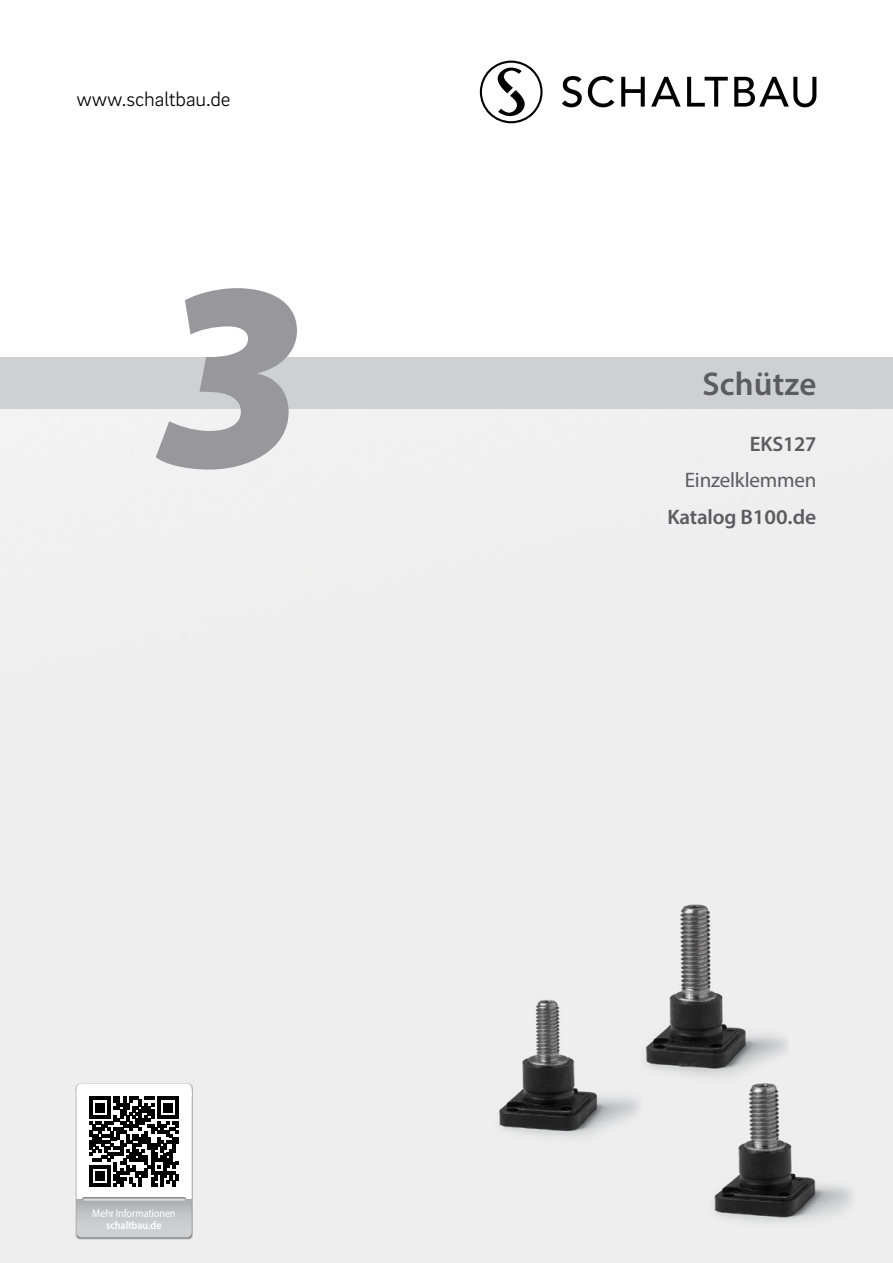
<style>
.page{position:relative;width:893px;height:1263px;background:#fff}
.page>*{position:absolute;margin:0;border:0;box-sizing:border-box;transform-origin:0 0}
.t1{font:italic 900 270px "Myriad Pro";color:#98989c}
.t2{font:600 33px "Myriad Pro";letter-spacing:.005em;color:#5c5b60}
.t3{font:600 21px "Myriad Pro";letter-spacing:-.01em;color:#5c5b60}
.t4{font:300 21px "Brix Sans";letter-spacing:-.005em;color:#000}
.t5{font:21px "Myriad Pro";letter-spacing:-.01em;color:#5c5b60}
.t6{font:11.25px "Myriad Pro";letter-spacing:-.01em;color:#fff;scale:.9 1}
.t7{font:600 11.25px "Myriad Pro";letter-spacing:-.01em;color:#fff;scale:.9 1}
</style>
<div class="page">
<div style="left:0;top:408px;width:893px;height:855px;background:#eee"></div>
<div style="left:0;top:357px;width:893px;height:51px;background:#ced0d2"></div>
<svg style="left:480px;top:61px;width:63px;height:62px"></svg>
<svg style="left:562px;top:76px;width:20px;height:31px"></svg>
<svg style="left:588px;top:76px;width:26px;height:31px"></svg>
<svg style="left:621px;top:77px;width:24px;height:30px"></svg>
<svg style="left:651px;top:77px;width:30px;height:30px"></svg>
<svg style="left:687px;top:77px;width:41px;height:30px"></svg>
<svg style="left:734px;top:77px;width:82px;height:30px"></svg>
<div style="left:75px;top:1083px;width:118px;height:157px;background:#000;opacity:.65"></div>
<div style="left:77px;top:1084px;width:115px;height:15px;background:#fff;border-radius:5px"></div>
<svg style="left:77px;top:1091px;width:115px;height:146px"></svg>
<p class="t4" style="left:77px;top:86px;width:156px">www.schaltbau.de</p>
<h1 class="t1" style="left:154px;top:196px;width:153px">3</h1>
<p class="t6" style="left:92px;top:1206px;width:94px">Mehr Informationen</p>
<p class="t7" style="left:106px;top:1218px;width:63px">schaltbau.de</p>
<h2 class="t2" style="left:702px;top:362px;width:116px">Schütze</h2>
<p class="t3" style="left:750px;top:430px;width:68px">EKS127</p>
<p class="t5" style="left:685px;top:467px;width:133px">Einzelklemmen</p>
<p class="t3" style="left:667px;top:504px;width:150px">Katalog B100.de</p>
</div>
